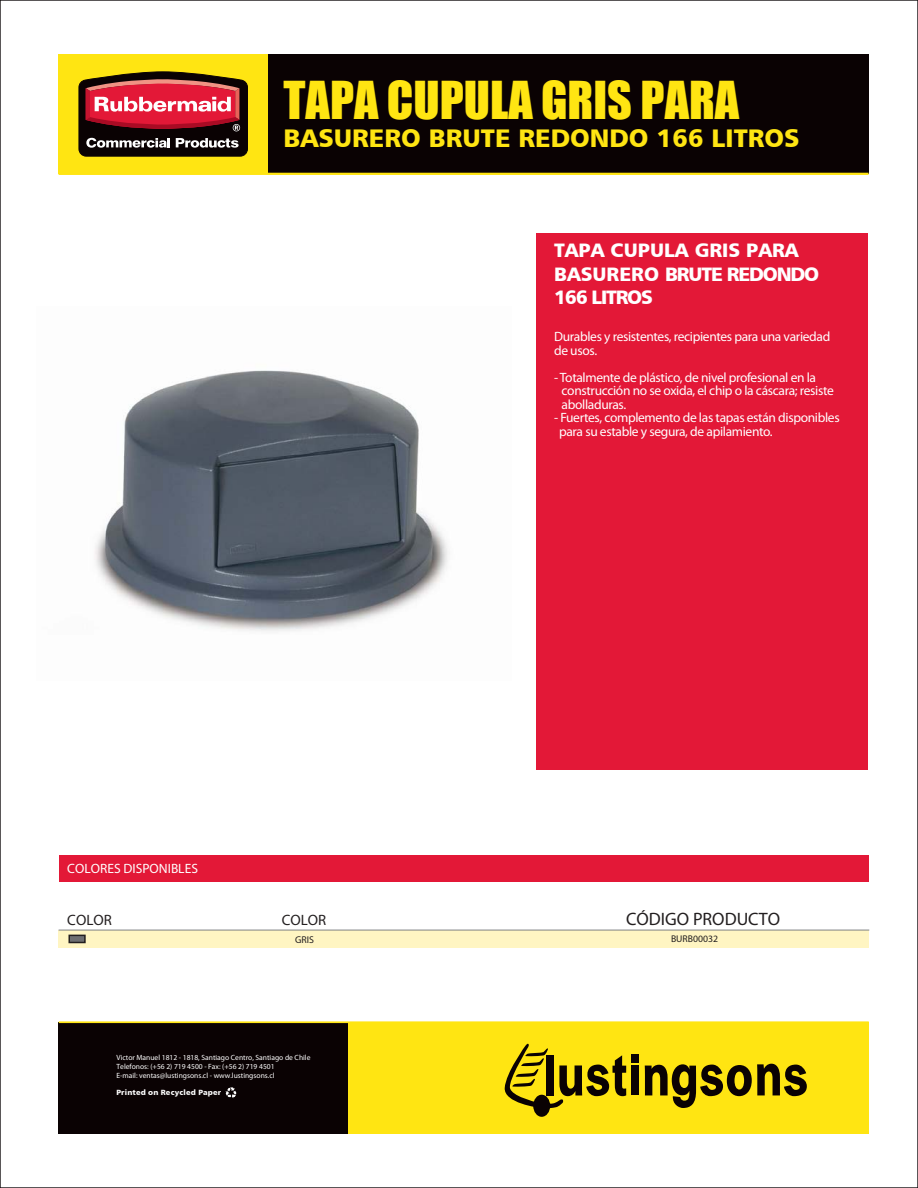
<style>
.page{position:relative;width:918px;height:1188px;background:#fff}
.page>*{position:absolute;margin:0;border:0;box-sizing:border-box;transform-origin:0 0}
.t1{font:48px "Impact";color:#ffe512}
.t2{font:25.5px "Humanist 777 BT Black B";color:#ffe512}
.t3{font:19.5px/23.4px "Humanist 777 BT Black B";color:#fff}
.t4{font:18px "Humanist 777 BT Black Condensed B";color:#231f20}
.t5{font:15px "Humanist 777 BT Black Condensed B";color:#231f20}
.t6{font:13.5px/13.5px "Humanist 777 BT Bold B";letter-spacing:-.025em;color:#fff}
.t7{font:13.5px "Humanist 777 BT Bold B";color:#fff}
.t8{font:9.9px "Humanist 777 BT Black Condensed B";color:#231f20}
.t9{font:9.75px "Humanist 777 BT Black Condensed B";color:#231f20}
.t10{font:7.5px/9px "Humanist 777 BT Bold B";color:#fff}
.t11{font:7.5px "Humanist 777 BT Black B";letter-spacing:.025em;color:#fff}
</style>
<div class="page">
<img style="left:95px;top:370px;width:353px;height:261px">
<div style="left:536px;top:233px;width:332px;height:536px;background:#e31837"></div>
<div style="left:59px;top:930px;width:810px;height:18px;background:#fff5c2"></div>
<hr style="left:59px;top:930px;width:810px;height:1px;background:#808285">
<div style="left:59px;top:855px;width:810px;height:27px;background:#e31837"></div>
<div style="left:69px;top:935px;width:16px;height:8px;background:#6d6e71"></div>
<div style="left:68px;top:935px;width:18px;height:8px;border:2px solid #231f20"></div>
<div style="left:70px;top:1022px;width:799px;height:112px;background:#ffe512"></div>
<div style="left:59px;top:1022px;width:289px;height:112px;background:#0a0203"></div>
<hr style="left:59px;top:1021px;width:810px;height:2px;background:#ffe512">
<svg style="left:225px;top:1087px;width:12px;height:11px"></svg>
<div style="left:533px;top:1095px;width:17px;height:22px;background:#0a0203;border-radius:50%"></div>
<svg style="left:504px;top:1043px;width:122px;height:66px"></svg>
<svg style="left:645px;top:1064px;width:162px;height:44px"></svg>
<div style="left:631px;top:1065px;width:7px;height:30px;background:#0a0203"></div>
<div style="left:631px;top:1055px;width:7px;height:8px;background:#0a0203"></div>
<div style="left:266px;top:54px;width:603px;height:120px;background:#0a0203"></div>
<div style="left:59px;top:54px;width:209px;height:120px;background:#ffe512"></div>
<svg style="left:79px;top:72px;width:169px;height:84px;background:#863739"></svg>
<hr style="left:59px;top:173px;width:810px;height:2px;background:#ffe512">
<h1 class="t1" style="left:284px;top:63px;width:457px">TAPA CUPULA GRIS PARA</h1>
<h2 class="t2" style="left:284px;top:122px;width:518px">BASURERO BRUTE REDONDO 166 LITROS</h2>
<p class="t7" style="left:67px;top:861px;width:132px">COLORES DISPONIBLES</p>
<h3 class="t3" style="left:554px;top:238px;width:267px">TAPA CUPULA GRIS PARA<br>BASURERO BRUTE REDONDO<br>166 LITROS</h3>
<p class="t6" style="left:554px;top:330px;width:278px">Durables y resistentes, recipientes para una variedad de usos.</p>
<p class="t6" style="left:562px;top:370px;width:274px;text-indent:-8px">- Totalmente de plástico, de nivel profesional en la construcción no se oxida, el chip o la cáscara; resiste abolladuras.</p>
<p class="t6" style="left:559px;top:411px;width:282px;text-indent:-5px">- Fuertes, complemento de las tapas están disponibles para su estable y segura, de apilamiento.</p>
<p class="t5" style="left:67px;top:911px;width:46px">COLOR</p>
<p class="t5" style="left:282px;top:911px;width:46px">COLOR</p>
<h3 class="t4" style="left:626px;top:908px;width:156px">CÓDIGO PRODUCTO</h3>
<p class="t8" style="left:295px;top:934px;width:20px">GRIS</p>
<p class="t9" style="left:671px;top:932px;width:49px">BURB00032</p>
<p class="t10" style="left:116px;top:1053px;width:196px">Victor Manuel 1812 - 1818, Santiago Centro, Santiago de Chile<br>Telefonos: (+56 2) 719 4500 - Fax: (+56 2) 719 4501<br>E-mail: ventas@lustingsons.cl - www.lustingsons.cl</p>
<p class="t11" style="left:116px;top:1088px;width:106px">Printed on Recycled Paper</p>
</div>
